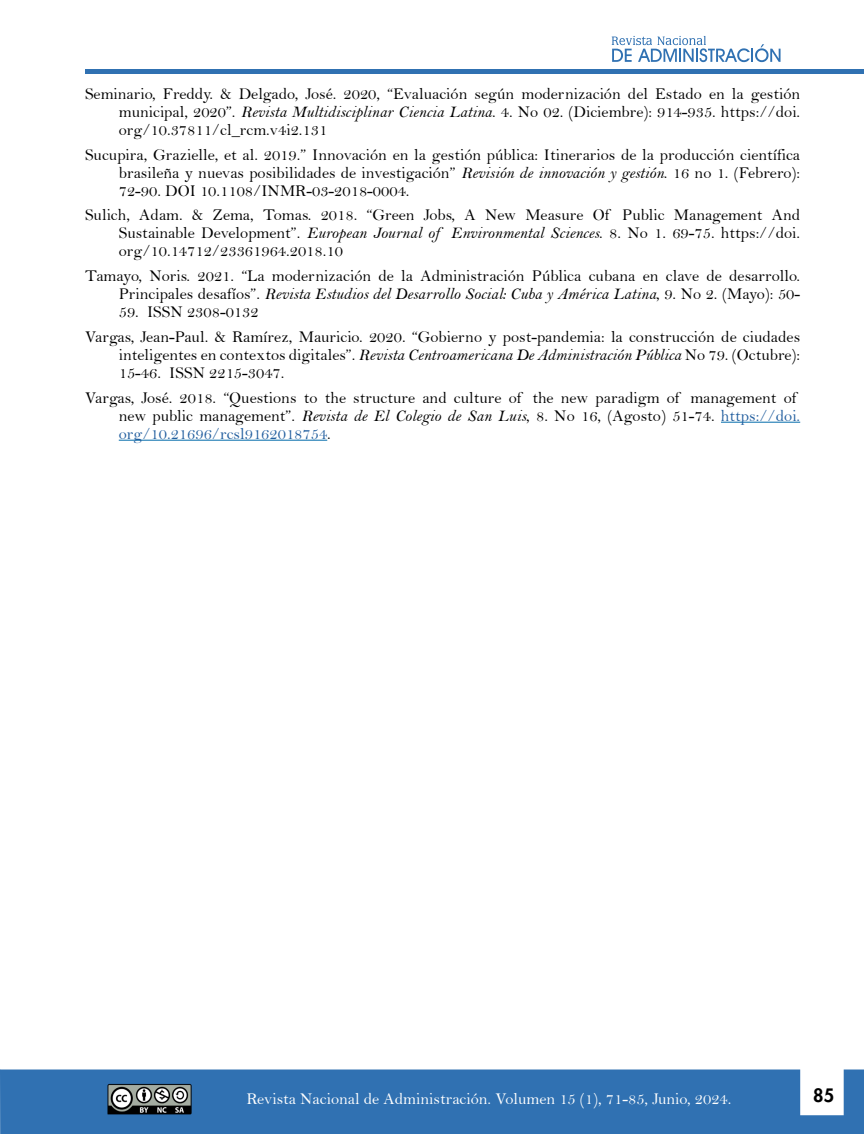
<style>
.page{position:relative;width:864px;height:1134px;background:#fff}
.page>*{position:absolute;margin:0;border:0;box-sizing:border-box;transform-origin:0 0}
.t1{font:800 18px "Futura Std";color:#000}
.t2{font:16.5px/18px "Bell";color:#000;text-align:justify}
.t3{font:16.5px "Bell MT Italic";color:#000}
.t4{font:16.5px "Bell";color:#fff}
.s1{font-family:"Bell MT Italic"}
.s2{font-family:"Bell"}
.s3{color:#235f9f}
</style>
<div class="page">
<svg style="left:612px;top:36px;width:169px;height:26px"></svg>
<div style="left:85px;top:69px;width:779px;height:5px;background:#3071b2"></div>
<div style="left:0;top:1070px;width:864px;height:64px;background:#3071b2"></div>
<img style="left:104px;top:1083px;width:90px;height:31px">
<hr style="left:721px;top:422px;width:79px;height:1px;background:#006baa">
<hr style="left:119px;top:440px;width:208px;height:1px;background:#006baa">
<p class="t2" style="left:119px;top:84px;width:683px;text-indent:-34px">Seminario, Freddy. &amp; Delgado, José. 2020, “Evaluación según modernización del Estado en la gestión municipal, 2020”. <span class="s1">Revista Multidisciplinar Ciencia Latina</span>. 4. No 02. (Diciembre): 914-935. https://doi. org/10.37811/cl_rcm.v4i2.131</p>
<p class="t2" style="left:119px;top:145px;width:683px;text-indent:-34px">Sucupira, Grazielle, et al. 2019.” Innovación en la gestión pública: Itinerarios de la producción científica brasileña y nuevas posibilidades de investigación” <span class="s1">Revisión de innovación y gestión</span>. 16 no 1. (Febrero):<br>72-90. DOI 10.1108/INMR-03-2018-0004.</p>
<p class="t2" style="left:119px;top:206px;width:683px;text-indent:-34px">Sulich, Adam. &amp; Zema, Tomas. 2018. “Green Jobs, A New Measure Of Public Management And Sustainable Development”. <span class="s1">European Journal of Environmental Sciences</span>. 8. No 1. 69-75. https://doi. org/10.14712/23361964.2018.10</p>
<p class="t2" style="left:85px;top:267px;width:717px">Tamayo, Noris. 2021. “La modernización de la Administración Pública cubana en clave de desarrollo.</p>
<p class="t3" style="left:119px;top:284px;width:683px"><span class="s2">Principales desafíos”.</span> Revista Estudios del Desarrollo Social: Cuba y América Latina<span class="s2">, 9. No 2. (Mayo): 50-</span></p>
<p class="t2" style="left:85px;top:299px;width:717px;line-height:24.8px;text-indent:34px">59. ISSN 2308-0132<br>Vargas, Jean-Paul. &amp; Ramírez, Mauricio. 2020. “Gobierno y post-pandemia: la construcción de ciudades</p>
<p class="t2" style="left:119px;top:345px;width:683px">inteligentes en contextos digitales”. <span class="s1">Revista Centroamericana De Administración Pública</span> No 79. (Octubre):<br>15-46. ISSN 2215-3047.</p>
<p class="t2" style="left:119px;top:388px;width:683px;text-align:left;text-indent:-34px">Vargas, José. 2018. “Questions to the structure and culture of the new paradigm of management of new public management”. <span class="s1">Revista de El Colegio de San Luis</span>, 8. No 16, (Agosto) 51-74. <span class="s3">https://doi. org/10.21696/rcsl9162018754</span>.</p>
<p class="t4" style="left:247px;top:1088px;width:486px">Revista Nacional de Administración. Volumen 15 (1), 71-85, Junio, 2024.</p>
<p class="t1" style="left:813px;top:1084px;width:22px">85</p>
</div>
